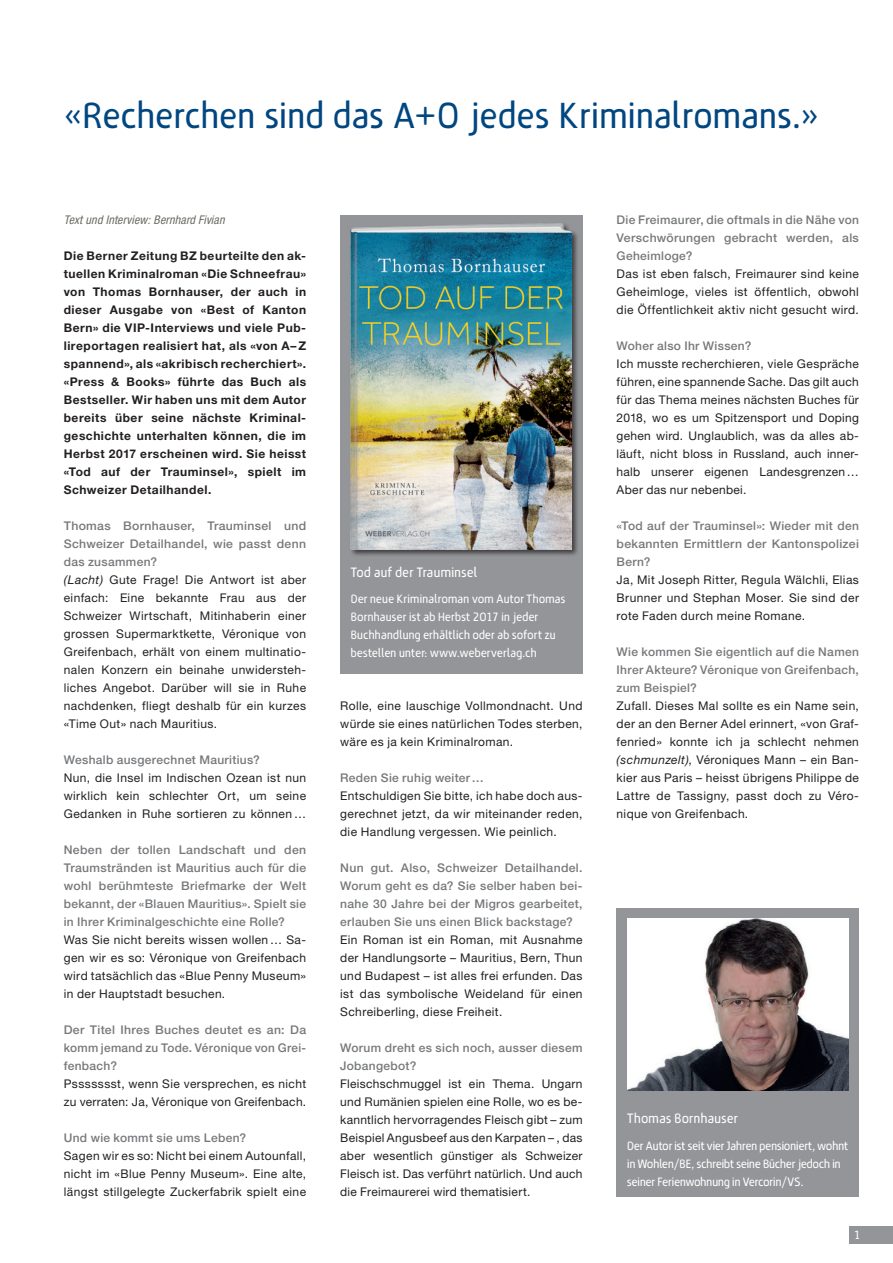
<style>
.page{position:relative;width:893px;height:1263px;background:#fff}
.page>*{position:absolute;margin:0;border:0;box-sizing:border-box;transform-origin:0 0}
.t1{font:36px "Rene Menue";letter-spacing:.025em;color:#004680}
.t2{font:13.5px "Rene Menue";letter-spacing:.035em;color:#fff}
.t3{font:12px/18px "Helvetica Neue";letter-spacing:.03em;color:#231f20;text-align:justify}
.t4{font:500 12px/18px "Helvetica Neue";letter-spacing:.025em;color:#76787b;text-align:justify}
.t5{font:700 12px/18px "Helvetica Neue";letter-spacing:.045em;color:#231f20;text-align:justify}
.t6{font:12px/18px "Rene Menue";letter-spacing:.02em;color:#fff}
.t7{font:italic condensed 12px "Helvetica Neue";letter-spacing:.01em;color:#6a6e66}
.s1{font-weight:500;color:#76787b}
.s2{font-style:italic}
</style>
<div class="page">
<hr style="left:0;top:0;width:1px;height:1263px;background:#d1d2d4">
<div style="left:849px;top:1226px;width:44px;height:18px;background:#939598"></div>
<div style="left:617px;top:908px;width:242px;height:288px;background:#939598"></div>
<div style="left:340px;top:216px;width:243px;height:458px;background:#939598"></div>
<img style="left:628px;top:919px;width:220px;height:171px">
<div style="left:349px;top:222px;width:230px;height:335px;background:#231f20;opacity:.75"></div>
<img style="left:351px;top:223px;width:221px;height:326px">
<h1 class="t1" style="left:64px;top:91px;width:757px">«Recherchen sind das A+O jedes Kriminalromans.»</h1>
<p class="t7" style="left:64px;top:213px;width:162px">Text und Interview: Bernhard Fivian</p>
<p class="t5" style="left:64px;top:247px;width:244px">Die Berner Zeitung BZ beurteilte den ak&shy;tuellen Kriminalroman «Die Schneefrau» von Thomas Bornhauser, der auch in dieser Ausgabe von «Best of Kanton Bern» die VIP-Interviews und viele Pub&shy;lireportagen realisiert hat, als «von A– Z spannend», als «akribisch recherchiert». «Press &amp; Books» führte das Buch als Bestseller. Wir haben uns mit dem Autor bereits über seine nächste Kriminal&shy;geschichte unterhalten können, die im Herbst 2017 erscheinen wird. Sie heisst «Tod auf der Trauminsel», spielt im Schweizer Detailhandel.</p>
<p class="t3" style="left:64px;top:517px;width:244px;text-align:left"><span class="s1">Thomas Bornhauser, Trauminsel und Schweizer Detailhandel, wie passt denn das zusammen?<br></span><span class="s2">(Lacht)</span> Gute Frage! Die Antwort ist aber einfach: Eine bekannte Frau aus der Schweizer Wirtschaft, Mitinhaberin einer grossen Supermarktkette, Véronique von Greifenbach, erhält von einem multinatio&shy;nalen Konzern ein beinahe unwidersteh&shy;liches Angebot. Darüber will sie in Ruhe nachdenken, fliegt deshalb für ein kurzes «Time Out» nach Mauritius.</p>
<p class="t4" style="left:64px;top:751px;width:198px">Weshalb ausgerechnet Mauritius?</p>
<p class="t3" style="left:64px;top:769px;width:244px">Nun, die Insel im Indischen Ozean ist nun wirklich kein schlechter Ort, um seine Gedanken in Ruhe sortieren zu können …</p>
<p class="t4" style="left:64px;top:841px;width:244px">Neben der tollen Landschaft und den Traumstränden ist Mauritius auch für die wohl berühmteste Briefmarke der Welt bekannt, der «Blauen Mauritius». Spielt sie in Ihrer Kriminalgeschichte eine Rolle?</p>
<p class="t3" style="left:64px;top:931px;width:244px">Was Sie nicht bereits wissen wollen… Sa&shy;gen wir es so: Véronique von Greifenbach wird tatsächlich das «Blue Penny Museum» in der Hauptstadt besuchen.</p>
<p class="t4" style="left:64px;top:1021px;width:244px">Der Titel Ihres Buches deutet es an: Da komm jemand zu Tode. Véronique von Grei&shy;fenbach?</p>
<p class="t3" style="left:64px;top:1075px;width:244px">Pssssssst, wenn Sie versprechen, es nicht zu verraten: Ja, Véronique von Greifenbach.</p>
<p class="t4" style="left:64px;top:1129px;width:184px">Und wie kommt sie ums Leben?</p>
<p class="t3" style="left:64px;top:1147px;width:244px">Sagen wir es so: Nicht bei einem Autounfall, nicht im «Blue Penny Museum». Eine alte, längst stillgelegte Zuckerfabrik spielt eine</p>
<p class="t2" style="left:351px;top:563px;width:128px">Tod auf der Trauminsel</p>
<p class="t6" style="left:351px;top:590px;width:216px">Der neue Kriminalroman vom Autor Thomas Bornhauser ist ab Herbst 2017 in jeder Buchhandlung erhältlich oder ab sofort zu bestellen unter: www.weberverlag.ch</p>
<p class="t3" style="left:340px;top:697px;width:244px">Rolle, eine lauschige Vollmondnacht. Und würde sie eines natürlichen Todes sterben, wäre es ja kein Kriminalroman.</p>
<p class="t4" style="left:340px;top:769px;width:145px">Reden Sie ruhig weiter…</p>
<p class="t3" style="left:340px;top:787px;width:244px">Entschuldigen Sie bitte, ich habe doch aus&shy;gerechnet jetzt, da wir miteinander reden, die Handlung vergessen. Wie peinlich.</p>
<p class="t4" style="left:340px;top:859px;width:244px">Nun gut. Also, Schweizer Detailhandel.<br>Worum geht es da? Sie selber haben bei&shy;nahe 30 Jahre bei der Migros gearbeitet, erlauben Sie uns einen Blick backstage?</p>
<p class="t3" style="left:340px;top:931px;width:244px">Ein Roman ist ein Roman, mit Ausnahme der Handlungsorte – Mauritius, Bern, Thun und Budapest – ist alles frei erfunden. Das ist das symbolische Weideland für einen Schreiberling, diese Freiheit.</p>
<p class="t4" style="left:340px;top:1039px;width:244px">Worum dreht es sich noch, ausser diesem<br>Jobangebot?</p>
<p class="t3" style="left:340px;top:1075px;width:244px">Fleischschmuggel ist ein Thema. Ungarn und Rumänien spielen eine Rolle, wo es be&shy;kanntlich hervorragendes Fleisch gibt – zum Beispiel Angusbeef aus den Karpaten – , das aber wesentlich günstiger als Schweizer Fleisch ist. Das verführt natürlich. Und auch die Freimaurerei wird thematisiert.</p>
<p class="t4" style="left:617px;top:211px;width:244px">Die Freimaurer, die oftmals in die Nähe von Verschwörungen gebracht werden, als Geheimloge?</p>
<p class="t3" style="left:617px;top:265px;width:244px">Das ist eben falsch, Freimaurer sind keine Geheimloge, vieles ist öffentlich, obwohl die Öffentlichkeit aktiv nicht gesucht wird.</p>
<p class="t4" style="left:617px;top:337px;width:136px">Woher also Ihr Wissen?</p>
<p class="t3" style="left:617px;top:355px;width:244px">Ich musste recherchieren, viele Gespräche führen, eine spannende Sache. Das gilt auch für das Thema meines nächsten Buches für 2018, wo es um Spitzensport und Doping gehen wird. Unglaublich, was da alles ab&shy;läuft, nicht bloss in Russland, auch inner&shy;halb unserer eigenen Landesgrenzen… Aber das nur nebenbei.</p>
<p class="t4" style="left:617px;top:517px;width:244px">«Tod auf der Trauminsel»: Wieder mit den bekannten Ermittlern der Kantonspolizei Bern?</p>
<p class="t3" style="left:617px;top:571px;width:244px">Ja, Mit Joseph Ritter, Regula Wälchli, Elias Brunner und Stephan Moser. Sie sind der rote Faden durch meine Romane.</p>
<p class="t4" style="left:617px;top:643px;width:244px">Wie kommen Sie eigentlich auf die Namen Ihrer Akteure? Véronique von Greifenbach, zum Beispiel?</p>
<p class="t3" style="left:617px;top:697px;width:244px">Zufall. Dieses Mal sollte es ein Name sein, der an den Berner Adel erinnert, «von Graf&shy;fenried» konnte ich ja schlecht nehmen <span class="s2">(schmunzelt)</span>, Véroniques Mann – ein Ban&shy;kier aus Paris – heisst übrigens Philippe de Lattre de Tassigny, passt doch zu Véro&shy;nique von Greifenbach.</p>
<p class="t2" style="left:627px;top:1109px;width:112px">Thomas Bornhauser</p>
<p class="t6" style="left:627px;top:1137px;width:222px">Der Autor ist seit vier Jahren pensioniert, wohnt in Wohlen/BE, schreibt seine Bücher jedoch in seiner Ferienwohnung in Vercorin/VS.</p>
<p class="t6" style="left:854px;top:1226px;width:8px">1</p>
</div>
